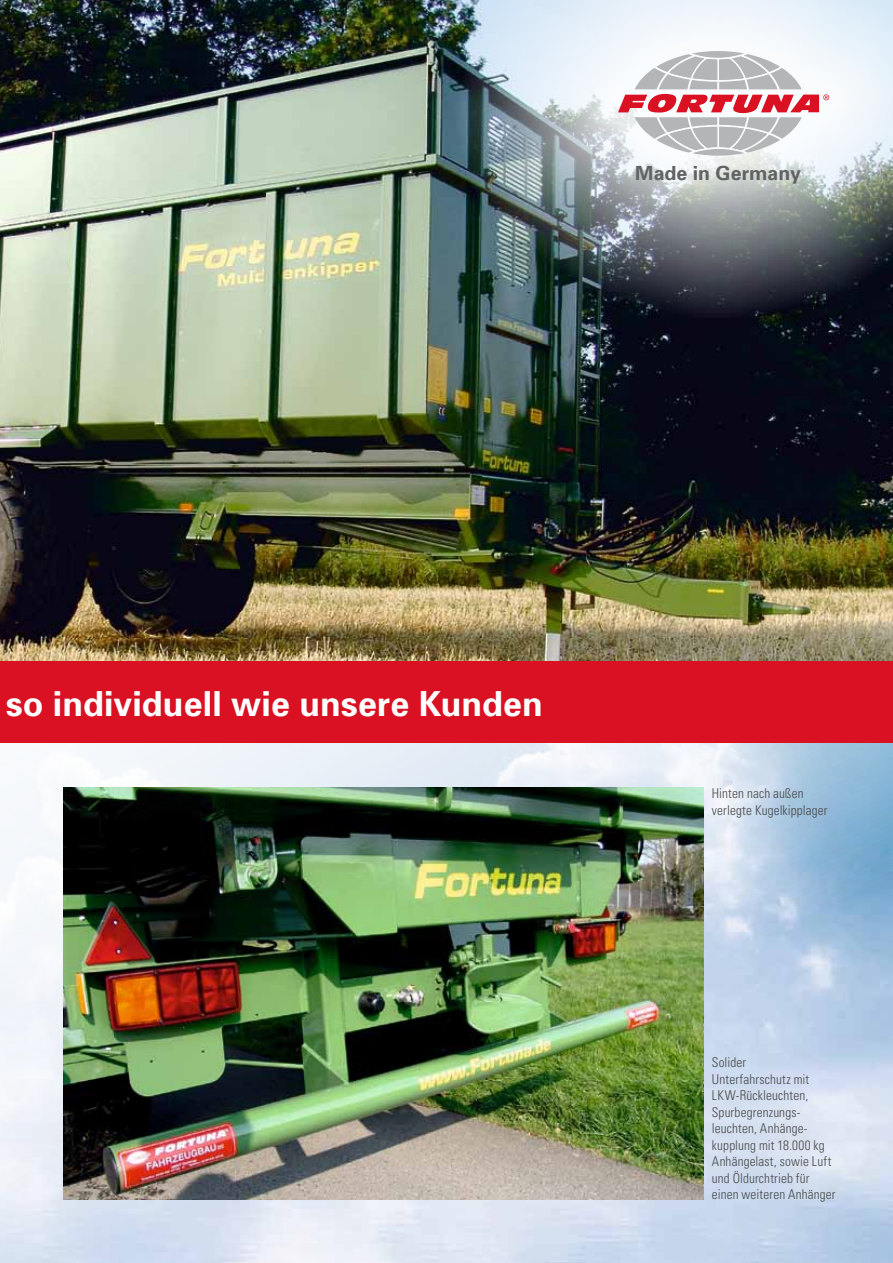
<style>
.page{position:relative;width:893px;height:1263px;background:#fff}
.page>*{position:absolute;margin:0;border:0;box-sizing:border-box;transform-origin:0 0}
.t1{font:700 34.5px "Univers";letter-spacing:.005em;color:#fff}
.t2{font:700 19.5px "Univers";color:#616263}
.t3{font:300 condensed 13.5px/16.5px "Univers";letter-spacing:.01em;color:#484849}
</style>
<div class="page">
<svg style="left:0;top:743px;width:893px;height:520px"></svg>
<img style="left:64px;top:788px;width:639px;height:411px">
<img style="left:0;top:0;width:893px;height:661px">
<div style="left:0;top:661px;width:893px;height:82px;background:#d91122"></div>
<div style="left:449px;top:0;width:444px;height:318px;background:#fff;opacity:.9"></div>
<svg style="left:618px;top:51px;width:211px;height:105px"></svg>
<h2 class="t2" style="left:635px;top:161px;width:167px">Made in Germany</h2>
<h1 class="t1" style="left:6px;top:683px;width:539px">so individuell wie unsere Kunden</h1>
<p class="t3" style="left:712px;top:785px;width:117px">Hinten nach außen verlegte Kugelkipplager</p>
<p class="t3" style="left:712px;top:1054px;width:125px">Solider<br>Unterfahrschutz mit<br>LKW-Rückleuchten,<br>Spurbegrenzungs&shy;leuchten, Anhänge&shy;kupplung mit 18.000 kg<br>Anhängelast, sowie Luft und Öldurchtrieb für einen weiteren Anhänger</p>
</div>
